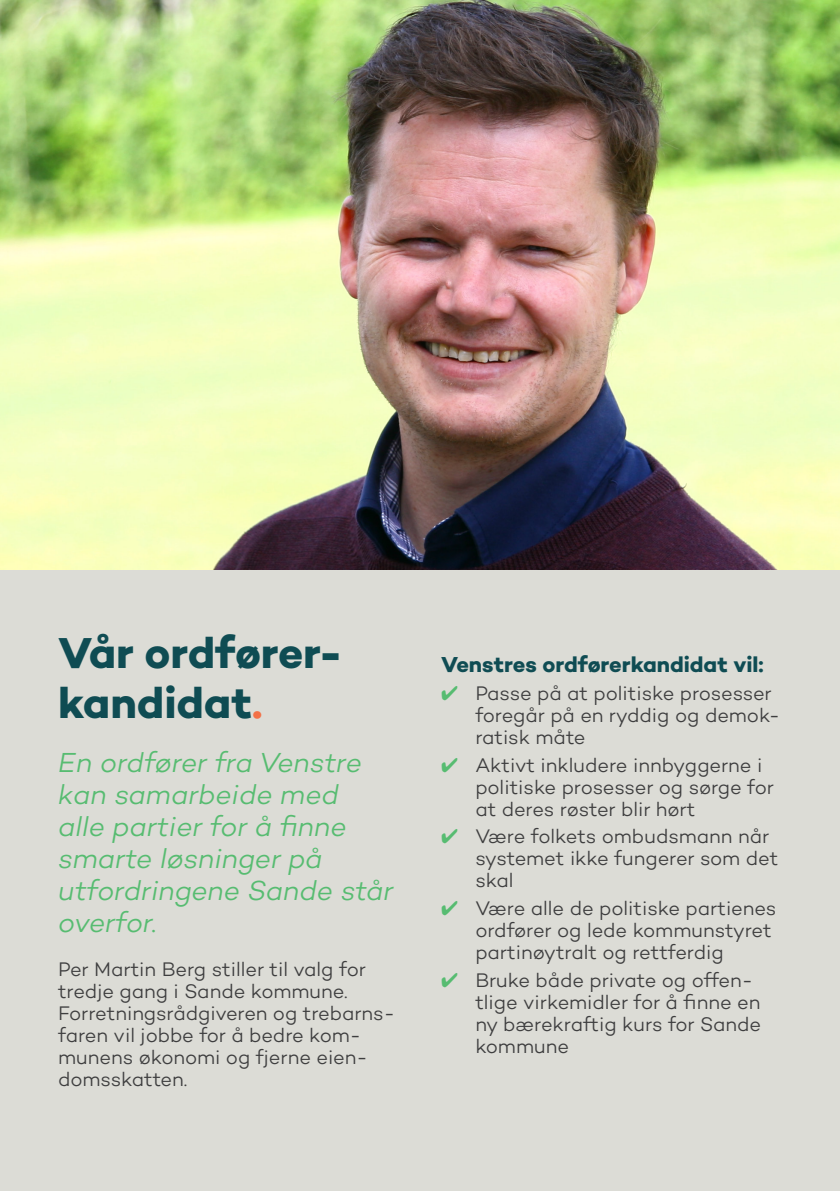
<style>
.page{position:relative;width:840px;height:1191px;background:#fff}
.page>*{position:absolute;margin:0;border:0;box-sizing:border-box;transform-origin:0 0}
.Overskrift_liten{font:700 44px/50px "Campton";letter-spacing:-.005em;color:#0f4c53}
.Ingress_G{font:italic 300 28px/32px "Campton";letter-spacing:-.005em;color:#57bc71}
.Underoverskrift_2{font:700 22px "Campton";letter-spacing:-.005em;color:#0f4c53}
.Kulepunkt{font:300 20px/22px "Campton";letter-spacing:-.005em;color:#3e3e3f}
.Brodtekst{font:300 20px/22px "Campton";letter-spacing:-.005em;color:#3e3e3f}
.s1{color:#f37147}
.s2{color:#57bc71}
</style>
<div class="page">
<div style="left:0;top:0;width:839px;height:1191px;background:#dcdcd6"></div>
<img style="left:0;top:0;width:839px;height:570px">
<p class="Overskrift_liten" style="left:58px;top:627px;width:286px">Vår ordfører&shy;kandidat<span class="s1">.</span></p>
<p class="Ingress_G" style="left:58px;top:745px;width:337px">En ordfører fra Venstre kan samarbeide med<br>alle partier for å finne smarte løsninger på utfordringene Sande står overfor.</p>
<p class="Brodtekst" style="left:58px;top:957px;width:338px">Per Martin Berg stiller til valg for tredje gang i Sande kommune.<br>Forretningsrådgiveren og trebarns&shy;faren vil jobbe for å bedre kom&shy;munens økonomi og fjerne eien&shy;domsskatten.</p>
<p class="Underoverskrift_2" style="left:441px;top:651px;width:324px">Venstres ordførerkandidat vil:</p>
<p class="Kulepunkt" style="left:475px;top:682px;width:306px;text-indent:-34px"><span class="s2">✔</span> Passe på at politiske prosesser foregår på en ryddig og demok&shy;ratisk måte</p>
<p class="Kulepunkt" style="left:475px;top:753px;width:300px;text-indent:-34px"><span class="s2">✔</span> Aktivt inkludere innbyggerne i politiske prosesser og sørge for at deres røster blir hørt</p>
<p class="Kulepunkt" style="left:475px;top:825px;width:304px;text-indent:-34px"><span class="s2">✔</span> Være folkets ombudsmann når systemet ikke fungerer som det skal</p>
<p class="Kulepunkt" style="left:475px;top:897px;width:302px;text-indent:-34px"><span class="s2">✔</span> Være alle de politiske partienes ordfører og lede kommunstyret partinøytralt og rettferdig</p>
<p class="Kulepunkt" style="left:475px;top:968px;width:287px;text-indent:-34px"><span class="s2">✔</span> Bruke både private og offen&shy;tlige virkemidler for å finne en ny bærekraftig kurs for Sande kommune</p>
</div>
